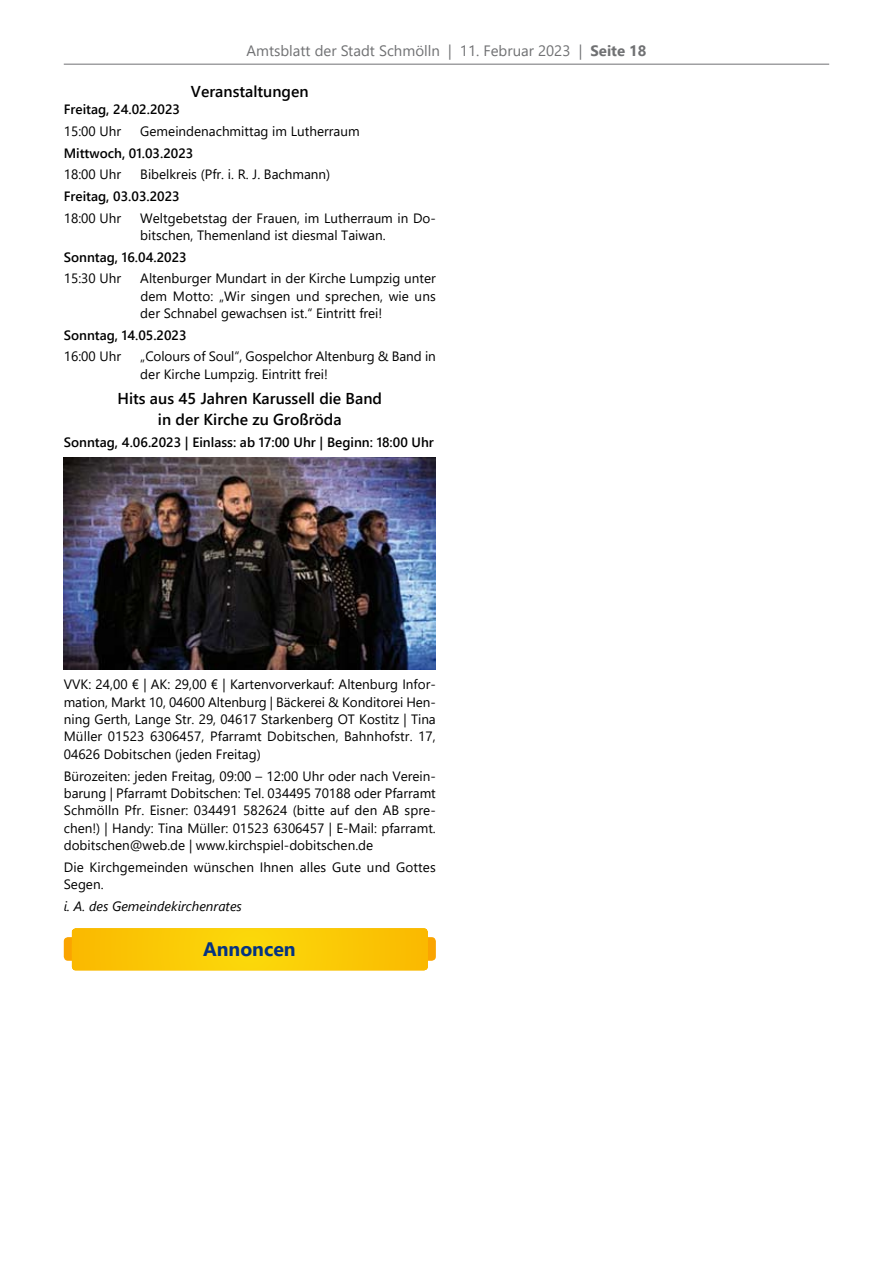
<style>
.page{position:relative;width:893px;height:1263px;background:#fff}
.page>*{position:absolute;margin:0;border:0;box-sizing:border-box;transform-origin:0 0}
.t1{font:700 19.5px "Segoe UI";color:#043381}
.t2{font:600 15.75px/20.9px "Segoe UI";color:#000;text-align:center}
.t3{font:15px "Segoe UI";color:#707173}
.t4{font:13.5px/17.4px "Segoe UI";color:#000}
.t5{font:600 13.5px "Segoe UI";color:#000}
.t6{font:italic 13.5px "Segoe UI";color:#000}
.s1{font-weight:700}
</style>
<div class="page">
<hr style="left:64px;top:64px;width:765px;height:1px;background:#707173">
<div style="left:64px;top:937px;width:372px;height:24px;background:#faa401;border-radius:4px"></div>
<svg style="left:72px;top:928px;width:356px;height:43px;background:#fac907"></svg>
<img style="left:64px;top:457px;width:372px;height:213px">
<p class="t3" style="left:246px;top:36px;width:400px">Amtsblatt der Stadt Schmölln | 11. Februar 2023 | <span class="s1">Seite 18</span></p>
<p class="t2" style="left:191px;top:79px;width:119px">Veranstaltungen</p>
<p class="t5" style="left:64px;top:97px;width:118px">Freitag, 24.02.2023</p>
<p class="t4" style="left:64px;top:121px;width:59px">15:00 Uhr</p>
<p class="t4" style="left:140px;top:121px;width:221px">Gemeindenachmittag im Lutherraum</p>
<p class="t5" style="left:64px;top:140px;width:131px">Mittwoch, 01.03.2023</p>
<p class="t4" style="left:64px;top:165px;width:59px">18:00 Uhr</p>
<p class="t4" style="left:140px;top:165px;width:191px">Bibelkreis (Pfr. i. R. J. Bachmann)</p>
<p class="t5" style="left:64px;top:183px;width:117px">Freitag, 03.03.2023</p>
<p class="t4" style="left:64px;top:208px;width:59px">18:00 Uhr</p>
<p class="t4" style="left:140px;top:208px;width:297px">Weltgebetstag der Frauen, im Lutherraum in Do&shy;bitschen, Themenland ist diesmal Taiwan.</p>
<p class="t5" style="left:64px;top:244px;width:124px">Sonntag, 16.04.2023</p>
<p class="t4" style="left:64px;top:269px;width:59px">15:30 Uhr</p>
<p class="t4" style="left:140px;top:269px;width:297px;text-align:justify">Altenburger Mundart in der Kirche Lumpzig unter dem Motto: „Wir singen und sprechen, wie uns der Schnabel gewachsen ist.“ Eintritt frei!</p>
<p class="t5" style="left:64px;top:322px;width:124px">Sonntag, 14.05.2023</p>
<p class="t4" style="left:64px;top:347px;width:59px">16:00 Uhr</p>
<p class="t4" style="left:140px;top:346px;width:297px;line-height:17.9px">„Colours of Soul“, Gospelchor Altenburg &amp; Band in der Kirche Lumpzig. Eintritt frei!</p>
<p class="t2" style="left:117px;top:387px;width:266px">Hits aus 45 Jahren Karussell die Band in der Kirche zu Großröda</p>
<p class="t5" style="left:64px;top:430px;width:372px">Sonntag, 4.06.2023 | Einlass: ab 17:00 Uhr | Beginn: 18:00 Uhr</p>
<p class="t4" style="left:64px;top:674px;width:374px;text-align:justify">VVK: 24,00 € | AK: 29,00 € | Kartenvorverkauf: Altenburg Infor&shy;mation, Markt 10, 04600 Altenburg | Bäckerei &amp; Konditorei Hen&shy;ning Gerth, Lange Str. 29, 04617 Starkenberg OT Kostitz | Tina Müller 01523 6306457, Pfarramt Dobitschen, Bahnhofstr. 17, 04626 Dobitschen (jeden Freitag)</p>
<p class="t4" style="left:64px;top:766px;width:374px;text-align:justify">Bürozeiten: jeden Freitag, 09:00 – 12:00 Uhr oder nach Verein&shy;barung | Pfarramt Dobitschen: Tel. 034495 70188 oder Pfarramt Schmölln Pfr. Eisner: 034491 582624 (bitte auf den AB spre&shy;chen!) | Handy: Tina Müller: 01523 6306457 | E-Mail: pfarramt. dobitschen@web.de | www.kirchspiel-dobitschen.de</p>
<p class="t4" style="left:64px;top:857px;width:374px">Die Kirchgemeinden wünschen Ihnen alles Gute und Gottes<br>Segen.</p>
<p class="t6" style="left:64px;top:893px;width:180px">i. A. des Gemeindekirchenrates</p>
<h1 class="t1" style="left:203px;top:931px;width:94px">Annoncen</h1>
</div>
